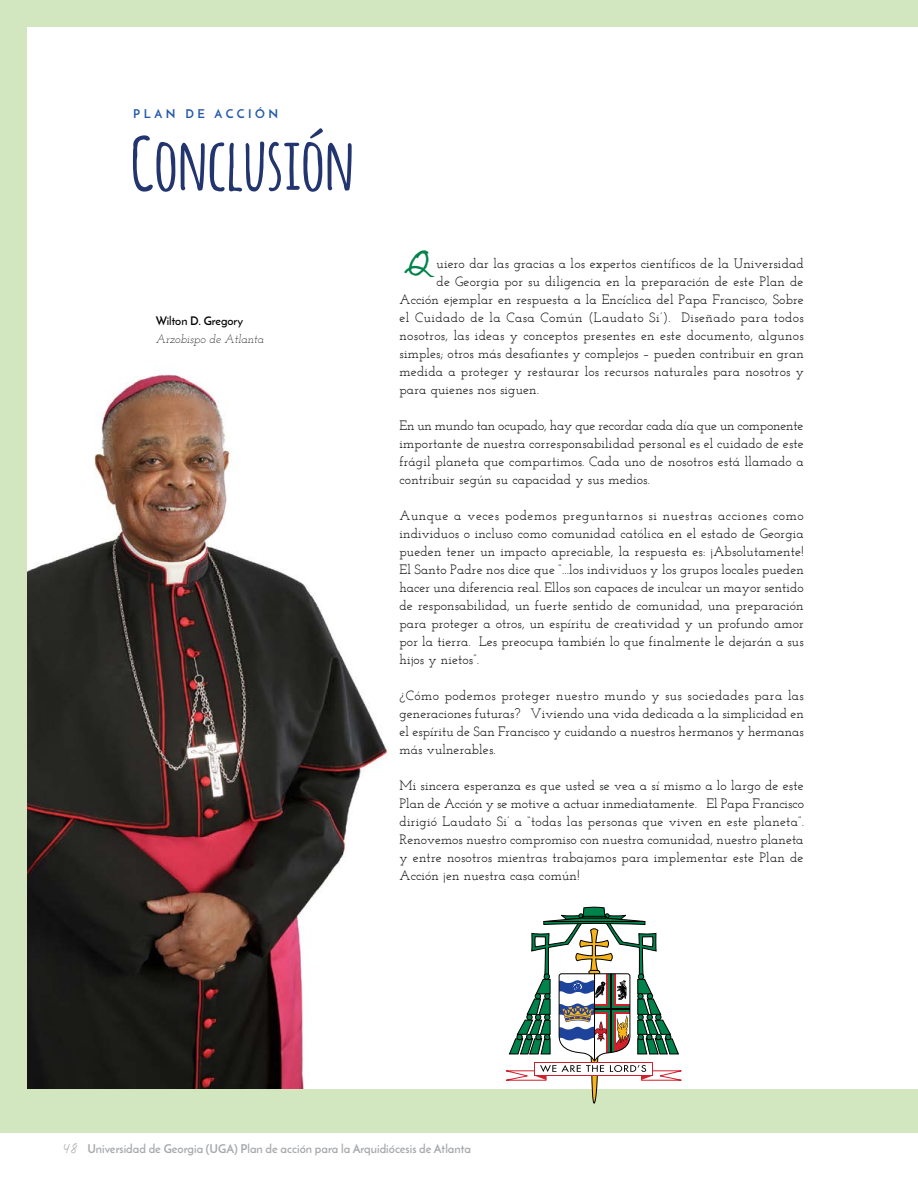
<style>
.page{position:relative;width:918px;height:1188px;background:#fff}
.page>*{position:absolute;margin:0;border:0;box-sizing:border-box;transform-origin:0 0}
.t1{font:700 72px "Amatic";letter-spacing:.01em;color:#23356f}
.t2{font:45px "Journal";color:#00824b}
.t3{font:13.5px/18px "Josefin Slab";letter-spacing:.01em;color:#000;text-align:justify}
.t4{font:13.5px "Josefin Slab";letter-spacing:.03em;color:#000}
.t5{font:700 12px "Josefin Sans";color:#a7a9ac}
.t6{font:italic 300 12px "Josefin Slab";color:#000}
.t7{font:600 12px "Josefin Sans";color:#000}
.t8{font:700 12px "Josefin Sans";letter-spacing:.3em;color:#2459a9}
.s1{font-family:"Journal";font-weight:400;font-size:16.5px}
</style>
<div class="page">
<img style="left:26px;top:353px;width:363px;height:736px">
<div style="left:0;top:0;width:918px;height:27px;background:#d2e7bf"></div>
<div style="left:0;top:0;width:26px;height:1133px;background:#d2e7bf"></div>
<div style="left:0;top:1089px;width:918px;height:44px;background:#d2e7bf"></div>
<svg style="left:506px;top:906px;width:176px;height:198px"></svg>
<p class="t8" style="left:133px;top:107px;width:147px">PLAN DE ACCIÓN</p>
<h1 class="t1" style="left:131px;top:112px;width:225px">CONCLUSIÓN</h1>
<p class="t7" style="left:156px;top:314px;width:89px">Wilton D. Gregory</p>
<p class="t6" style="left:156px;top:332px;width:110px">Arzobispo de Atlanta</p>
<h2 class="t2" style="left:407px;top:232px;width:24px">Q</h2>
<p class="t3" style="left:437px;top:254px;width:369px">uiero dar las gracias a los expertos científicos de la Universidad</p>
<p class="t3" style="left:437px;top:272px;width:368px">de Georgia por su diligencia en la preparación de este Plan de</p>
<p class="t3" style="left:400px;top:290px;width:406px">Acción ejemplar en respuesta a la Encíclica del Papa Francisco, Sobre</p>
<p class="t4" style="left:400px;top:309px;width:406px">el Cuidado de la Casa Común (Laudato Si’). Diseñado para todos</p>
<p class="t3" style="left:400px;top:326px;width:406px">nosotros, las ideas y conceptos presentes en este documento, algunos</p>
<p class="t3" style="left:400px;top:344px;width:406px">simples; otros más desafiantes y complejos – pueden contribuir en gran</p>
<p class="t3" style="left:400px;top:362px;width:406px">medida a proteger y restaurar los recursos naturales para nosotros y</p>
<p class="t3" style="left:400px;top:380px;width:141px">para quienes nos siguen.</p>
<p class="t3" style="left:400px;top:416px;width:406px">En un mundo tan ocupado, hay que recordar cada día que un componente importante de nuestra corresponsabilidad personal es el cuidado de este frágil planeta que compartimos. Cada uno de nosotros está llamado a contribuir según su capacidad y sus medios.</p>
<p class="t3" style="left:400px;top:506px;width:406px">Aunque a veces podemos preguntarnos si nuestras acciones como individuos o incluso como comunidad católica en el estado de Georgia pueden tener un impacto apreciable, la respuesta es: ¡Absolutamente!<br>El Santo Padre nos dice que “...los individuos y los grupos locales pueden hacer una diferencia real. Ellos son capaces de inculcar un mayor sentido de responsabilidad, un fuerte sentido de comunidad, una preparación para proteger a otros, un espíritu de creatividad y un profundo amor por la tierra. Les preocupa también lo que finalmente le dejarán a sus hijos y nietos”.</p>
<p class="t3" style="left:400px;top:686px;width:406px">¿Cómo podemos proteger nuestro mundo y sus sociedades para las generaciones futuras? Viviendo una vida dedicada a la simplicidad en el espíritu de San Francisco y cuidando a nuestros hermanos y hermanas más vulnerables.</p>
<p class="t3" style="left:400px;top:776px;width:406px">Mi sincera esperanza es que usted se vea a sí mismo a lo largo de este Plan de Acción y se motive a actuar inmediatamente. El Papa Francisco dirigió Laudato Si’ a “todas las personas que viven en este planeta”.<br>Renovemos nuestro compromiso con nuestra comunidad, nuestro planeta y entre nosotros mientras trabajamos para implementar este Plan de Acción ¡en nuestra casa común!</p>
<p class="t5" style="left:64px;top:1141px;width:409px"><span class="s1">48</span> Universidad de Georgia (UGA) Plan de acción para la Arquidiócesis de Atlanta</p>
</div>
